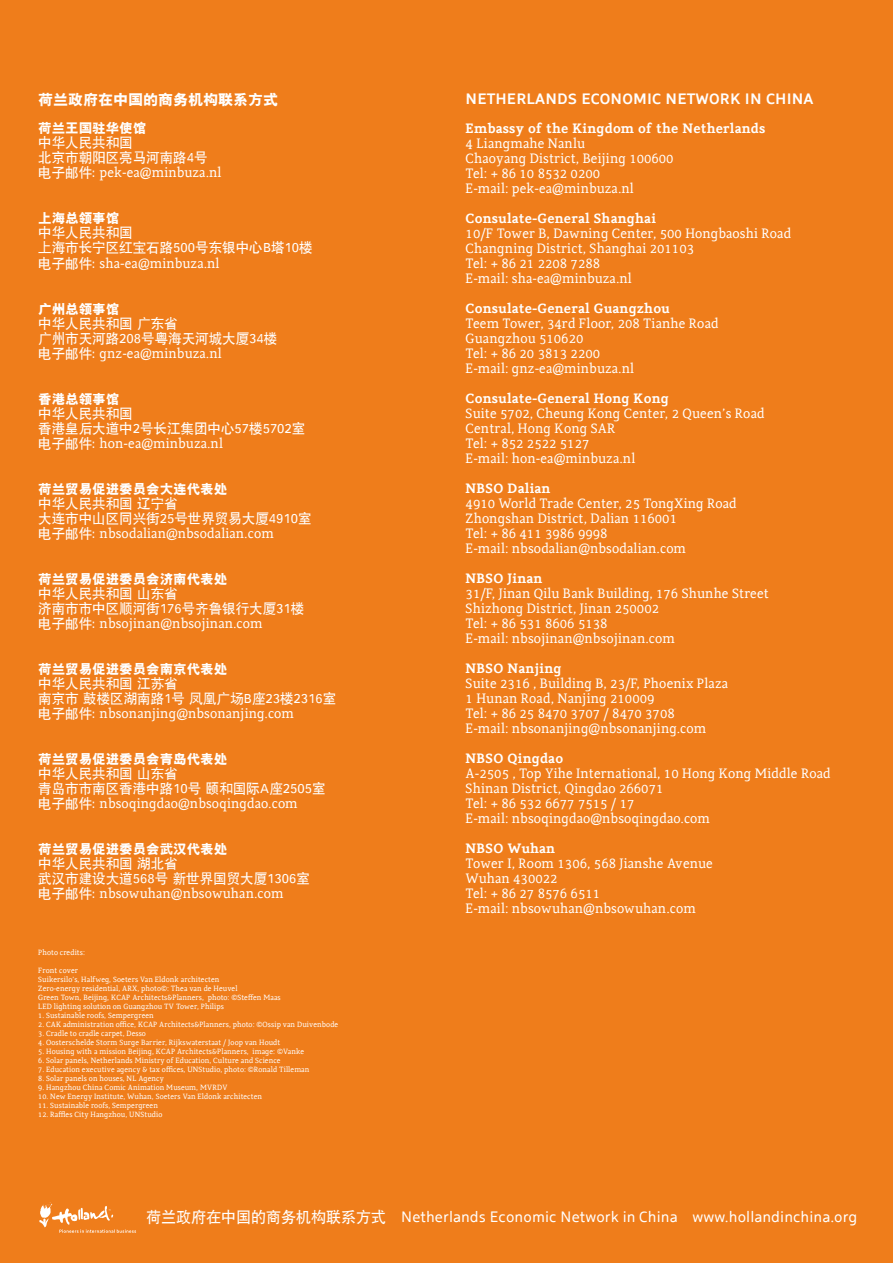
<style>
.page{position:relative;width:893px;height:1263px;background:#ef7d1b}
.page>*{position:absolute;margin:0;border:0;box-sizing:border-box;transform-origin:0 0}
.t1{font:15px "SIL Hei Med Jian";color:#fff}
.t2{font:15px "Holland Sans";color:#fff}
.t3{font:700 15px "Holland Sans";color:#fff}
.t4{font:15px "H Yb 9 gj";color:#fff}
.t5{font:13.5px/15px "Holland Serif";color:#fff}
.t6{font:13.5px/15px "SIL Hei Med Jian";color:#fff}
.t7{font:700 13.5px "Holland Serif";color:#fff}
.t8{font:13.5px "H Yb 9 gj";color:#fff}
.t9{font:7.5px/9px "Holland Serif";color:#fff}
.s1{font-family:"SIL Hei Med Jian"}
</style>
<div class="page">
<svg style="left:39px;top:1202px;width:97px;height:31px"></svg>
<p class="t4" style="left:38px;top:92px;width:241px">荷兰政府在中国的商务机构联系方式</p>
<p class="t8" style="left:38px;top:122px;width:110px">荷兰王国驻华使馆</p>
<p class="t6" style="left:38px;top:134px;width:171px">中华人民共和国<br>北京市朝阳区亮马河南路4号</p>
<p class="t5" style="left:38px;top:164px;width:185px"><span class="s1">电子邮件:</span> pek-ea@minbuza.nl</p>
<p class="t8" style="left:38px;top:212px;width:83px">上海总领事馆</p>
<p class="t6" style="left:38px;top:224px;width:276px">中华人民共和国<br>上海市长宁区红宝石路500号东银中心B塔10楼</p>
<p class="t5" style="left:38px;top:254px;width:183px"><span class="s1">电子邮件:</span> sha-ea@minbuza.nl</p>
<p class="t8" style="left:38px;top:302px;width:83px">广州总领事馆</p>
<p class="t6" style="left:38px;top:314px;width:241px">中华人民共和国 广东省<br>广州市天河路208号粤海天河城大厦34楼</p>
<p class="t5" style="left:38px;top:344px;width:185px"><span class="s1">电子邮件:</span> gnz-ea@minbuza.nl</p>
<p class="t8" style="left:38px;top:392px;width:83px">香港总领事馆</p>
<p class="t6" style="left:38px;top:404px;width:269px">中华人民共和国<br>香港皇后大道中2号长江集团中心57楼5702室</p>
<p class="t5" style="left:38px;top:434px;width:186px"><span class="s1">电子邮件:</span> hon-ea@minbuza.nl</p>
<p class="t8" style="left:38px;top:482px;width:190px">荷兰贸易促进委员会大连代表处</p>
<p class="t6" style="left:38px;top:494px;width:275px">中华人民共和国 辽宁省<br>大连市中山区同兴街25号世界贸易大厦4910室</p>
<p class="t5" style="left:38px;top:524px;width:237px"><span class="s1">电子邮件:</span> nbsodalian@nbsodalian.com</p>
<p class="t8" style="left:38px;top:572px;width:190px">荷兰贸易促进委员会济南代表处</p>
<p class="t6" style="left:38px;top:584px;width:268px">中华人民共和国 山东省<br>济南市市中区顺河街176号齐鲁银行大厦31楼</p>
<p class="t5" style="left:38px;top:614px;width:226px"><span class="s1">电子邮件:</span> nbsojinan@nbsojinan.com</p>
<p class="t8" style="left:38px;top:662px;width:190px">荷兰贸易促进委员会南京代表处</p>
<p class="t6" style="left:38px;top:674px;width:300px">中华人民共和国 江苏省<br>南京市 鼓楼区湖南路1号 凤凰广场B座23楼2316室</p>
<p class="t5" style="left:38px;top:704px;width:257px"><span class="s1">电子邮件:</span> nbsonanjing@nbsonanjing.com</p>
<p class="t8" style="left:38px;top:752px;width:190px">荷兰贸易促进委员会青岛代表处</p>
<p class="t6" style="left:38px;top:764px;width:289px">中华人民共和国 山东省<br>青岛市市南区香港中路10号 颐和国际A座2505室</p>
<p class="t5" style="left:38px;top:794px;width:261px"><span class="s1">电子邮件:</span> nbsoqingdao@nbsoqingdao.com</p>
<p class="t8" style="left:38px;top:842px;width:190px">荷兰贸易促进委员会武汉代表处</p>
<p class="t6" style="left:38px;top:854px;width:273px">中华人民共和国 湖北省<br>武汉市建设大道568号 新世界国贸大厦1306室</p>
<p class="t5" style="left:38px;top:884px;width:247px"><span class="s1">电子邮件:</span> nbsowuhan@nbsowuhan.com</p>
<p class="t9" style="left:38px;top:947px;width:48px">Photo credits:</p>
<p class="t9" style="left:38px;top:965px;width:244px">Front cover<br>Suikersilo’s, Halfweg, Soeters Van Eldonk architecten<br>Zero-energy residential, ARX, photo©: Thea van de Heuvel<br>Green Town, Beijing, KCAP Architects&amp;Planners, photo: ©Steffen Maas LED lighting solution on Guangzhou TV Tower, Philips</p>
<p class="t9" style="left:38px;top:1010px;width:117px">1. Sustainable roofs, Sempergreen</p>
<p class="t9" style="left:38px;top:1019px;width:302px">2. CAK administration office, KCAP Architects&amp;Planners, photo: ©Ossip van Duivenbode</p>
<p class="t9" style="left:38px;top:1028px;width:109px">3. Cradle to cradle carpet, Desso</p>
<p class="t9" style="left:38px;top:1037px;width:244px">4. Oosterschelde Storm Surge Barrier, Rijkswaterstaat / Joop van Houdt</p>
<p class="t9" style="left:38px;top:1046px;width:267px">5. Housing with a mission Beijing, KCAP Architects&amp;Planners, image: ©Vanke</p>
<p class="t9" style="left:38px;top:1055px;width:244px">6. Solar panels, Netherlands Ministry of Education, Culture and Science</p>
<p class="t9" style="left:38px;top:1064px;width:273px">7. Education executive agency &amp; tax offices, UNStudio, photo: ©Ronald Tilleman</p>
<p class="t9" style="left:38px;top:1073px;width:127px">8. Solar panels on houses, NL Agency</p>
<p class="t9" style="left:38px;top:1082px;width:191px">9. Hangzhou China Comic Animation Museum, MVRDV</p>
<p class="t9" style="left:38px;top:1091px;width:225px">10. New Energy Institute, Wuhan, Soeters Van Eldonk architecten</p>
<p class="t9" style="left:38px;top:1100px;width:121px">11. Sustainable roofs, Sempergreen</p>
<p class="t9" style="left:38px;top:1109px;width:126px">12. Raffles City Hangzhou, UNStudio</p>
<p class="t3" style="left:466px;top:87px;width:11px">NETHERLANDS</p>
<p class="t3" style="left:581px;top:87px;width:95px">ECONOMIC NET</p>
<p class="t3" style="left:695px;top:87px;width:90px">WORK IN CHINA</p>
<p class="t7" style="left:466px;top:117px;width:301px">Embassy of the Kingdom of the Netherlands</p>
<p class="t5" style="left:466px;top:134px;width:210px">4 Liangmahe Nanlu<br>Chaoyang District, Beijing 100600<br>Tel: + 86 10 8532 0200<br>E-mail: pek-ea@minbuza.nl</p>
<p class="t7" style="left:466px;top:207px;width:192px">Consulate-General Shanghai</p>
<p class="t5" style="left:466px;top:224px;width:327px">10/F Tower B, Dawning Center, 500 Hongbaoshi Road Changning District, Shanghai 201103<br>Tel: + 86 21 2208 7288<br>E-mail: sha-ea@minbuza.nl</p>
<p class="t7" style="left:466px;top:297px;width:206px">Consulate-General Guangzhou</p>
<p class="t5" style="left:466px;top:314px;width:255px">Teem Tower, 34rd Floor, 208 Tianhe Road<br>Guangzhou 510620<br>Tel: + 86 20 3813 2200<br>E-mail: gnz-ea@minbuza.nl</p>
<p class="t7" style="left:466px;top:387px;width:205px">Consulate-General Hong Kong</p>
<p class="t5" style="left:466px;top:404px;width:301px">Suite 5702, Cheung Kong Center, 2 Queen’s Road<br>Central, Hong Kong SAR<br>Tel: + 852 2522 5127<br>E-mail: hon-ea@minbuza.nl</p>
<p class="t7" style="left:466px;top:477px;width:87px">NBSO Dalian</p>
<p class="t5" style="left:466px;top:494px;width:273px">4910 World Trade Center, 25 TongXing Road Zhongshan District, Dalian 116001<br>Tel: + 86 411 3986 9998<br>E-mail: nbsodalian@nbsodalian.com</p>
<p class="t7" style="left:466px;top:567px;width:79px">NBSO Jinan</p>
<p class="t5" style="left:466px;top:584px;width:305px">31/F, Jinan Qilu Bank Building, 176 Shunhe Street Shizhong District, Jinan 250002<br>Tel: + 86 531 8606 5138<br>E-mail: nbsojinan@nbsojinan.com</p>
<p class="t7" style="left:466px;top:657px;width:98px">NBSO Nanjing</p>
<p class="t5" style="left:466px;top:674px;width:264px">Suite 2316 , Building B, 23/F, Phoenix Plaza 1 Hunan Road, Nanjing 210009<br>Tel: + 86 25 8470 3707 / 8470 3708<br>E-mail: nbsonanjing@nbsonanjing.com</p>
<p class="t7" style="left:466px;top:747px;width:99px">NBSO Qingdao</p>
<p class="t5" style="left:466px;top:764px;width:367px">A-2505 , Top Yihe International, 10 Hong Kong Middle Road Shinan District, Qingdao 266071<br>Tel: + 86 532 6677 7515 / 17<br>E-mail: nbsoqingdao@nbsoqingdao.com</p>
<p class="t7" style="left:466px;top:837px;width:91px">NBSO Wuhan</p>
<p class="t5" style="left:466px;top:854px;width:249px">Tower I, Room 1306, 568 Jianshe Avenue<br>Wuhan 430022<br>Tel: + 86 27 8576 6511<br>E-mail: nbsowuhan@nbsowuhan.com</p>
<p class="t1" style="left:53px;top:1207px;width:242px">荷兰政府在中国的商务机构联系方式</p>
<p class="t1" style="left:146px;top:1207px;width:242px">荷兰政府在中国的商务机构联系方式</p>
<p class="t2" style="left:401px;top:1205px;width:278px">Netherlands Economic Network in China</p>
<p class="t1" style="left:716px;top:1207px;width:148px">w.ho landinchina.org</p>
<p class="t2" style="left:693px;top:1205px;width:166px">www.hollandinchina.org</p>
<p class="t1" style="left:353px;top:1207px;width:291px">Netherlands Economic Network in Ch a</p>
</div>
